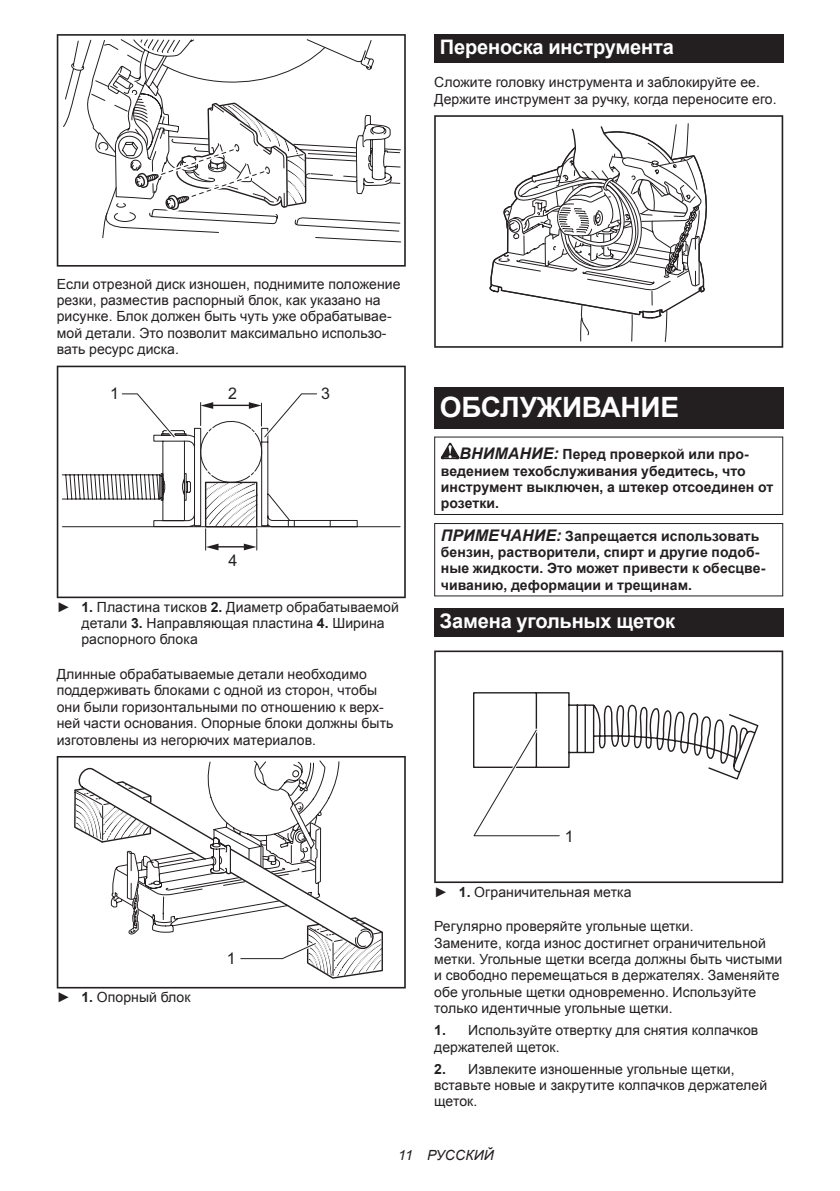
<style>
.page{position:relative;width:840px;height:1191px;background:#fff}
.page>*{position:absolute;margin:0;border:0;box-sizing:border-box;transform-origin:0 0}
.t1{font:700 28px "Arial";letter-spacing:-.01em;color:#fff}
.t2{font:700 20px "Arial";letter-spacing:-.01em;color:#fff}
.t3{font:16px "Arial";color:#231f20}
.t4{font:14px/16.4px "Arial";letter-spacing:.005em;color:#231f20}
.t5{font:700 14px/16.4px "Arial";letter-spacing:.005em;color:#231f20}
.t6{font:italic 14px "Arial";letter-spacing:.005em;color:#231f20}
.s1{font-weight:700}
.s2{font-style:italic;font-size:16px}
</style>
<div class="page">
<svg style="left:57px;top:34px;width:348px;height:233px"></svg>
<svg style="left:57px;top:366px;width:348px;height:232px"></svg>
<svg style="left:62px;top:391px;width:338px;height:159px"></svg>
<svg style="left:57px;top:756px;width:348px;height:232px"></svg>
<svg style="left:73px;top:780px;width:312px;height:199px"></svg>
<div style="left:434px;top:34px;width:348px;height:29px;background:#231f20"></div>
<svg style="left:434px;top:115px;width:348px;height:233px"></svg>
<div style="left:434px;top:387px;width:348px;height:41px;background:#231f20"></div>
<svg style="left:440px;top:443px;width:19px;height:16px"></svg>
<div style="left:434px;top:436px;width:348px;height:79px;border:1px solid #231f20"></div>
<div style="left:434px;top:523px;width:348px;height:73px;border:1px solid #231f20"></div>
<div style="left:434px;top:608px;width:348px;height:28px;background:#231f20"></div>
<svg style="left:434px;top:650px;width:348px;height:233px"></svg>
<svg style="left:472px;top:691px;width:287px;height:192px"></svg>
<svg style="left:469px;top:726px;width:91px;height:114px"></svg>
<h2 class="t2" style="left:439px;top:34px;width:235px">Переноска инструмента</h2>
<p class="t4" style="left:434px;top:74px;width:344px">Сложите головку инструмента и заблокируйте ее.<br>Держите инструмент за ручку, когда переносите его.</p>
<p class="t4" style="left:57px;top:276px;width:345px">Если отрезной диск изношен, поднимите положение резки, разместив распорный блок, как указано на рисунке. Блок должен быть чуть уже обрабатывае&shy;мой детали. Это позволит максимально использо&shy;вать ресурс диска.</p>
<p class="t3" style="left:110px;top:383px;width:10px">1</p>
<p class="t3" style="left:228px;top:383px;width:10px">2</p>
<p class="t3" style="left:321px;top:383px;width:10px">3</p>
<p class="t3" style="left:228px;top:549px;width:10px">4</p>
<p class="t4" style="left:81px;top:598px;width:319px;text-indent:-25px">► <span class="s1">1.</span> Пластина тисков <span class="s1">2.</span> Диаметр обрабатываемой детали <span class="s1">3.</span> Направляющая пластина <span class="s1">4.</span> Ширина распорного блока</p>
<p class="t4" style="left:57px;top:666px;width:338px">Длинные обрабатываемые детали необходимо поддерживать блоками с одной из сторон, чтобы они были горизонтальными по отношению к верх&shy;ней части основания. Опорные блоки должны быть изготовлены из негорючих материалов.</p>
<p class="t4" style="left:57px;top:989px;width:135px">► <span class="s1">1.</span> Опорный блок</p>
<p class="t3" style="left:227px;top:948px;width:10px">1</p>
<h1 class="t1" style="left:439px;top:388px;width:241px">ОБСЛУЖИВАНИЕ</h1>
<p class="t5" style="left:440px;top:446px;width:333px;text-indent:19px"><span class="s2">ВНИМАНИЕ:</span> Перед проверкой или про&shy;ведением техобслуживания убедитесь, что инструмент выключен, а штекер отсоединен от розетки.</p>
<p class="t5" style="left:440px;top:528px;width:326px"><span class="s2">ПРИМЕЧАНИЕ:</span> Запрещается использовать бензин, растворители, спирт и другие подоб&shy;ные жидкости. Это может привести к обесцве&shy;чиванию, деформации и трещинам.</p>
<h2 class="t2" style="left:439px;top:607px;width:237px">Замена угольных щеток</h2>
<p class="t3" style="left:564px;top:825px;width:10px">1</p>
<p class="t4" style="left:434px;top:883px;width:199px">► <span class="s1">1.</span> Ограничительная метка</p>
<p class="t4" style="left:434px;top:918px;width:349px">Регулярно проверяйте угольные щетки.<br>Замените, когда износ достигнет ограничительной метки. Угольные щетки всегда должны быть чистыми и свободно перемещаться в держателях. Заменяйте обе угольные щетки одновременно. Используйте только идентичные угольные щетки.</p>
<p class="t4" style="left:434px;top:1022px;width:325px"><span class="s1">1.</span> Используйте отвертку для снятия колпачков держателей щеток.</p>
<p class="t4" style="left:434px;top:1060px;width:334px"><span class="s1">2.</span> Извлеките изношенные угольные щетки, вставьте новые и закрутите колпачков держателей щеток.</p>
<p class="t6" style="left:398px;top:1146px;width:97px">11 РУССКИЙ</p>
</div>
